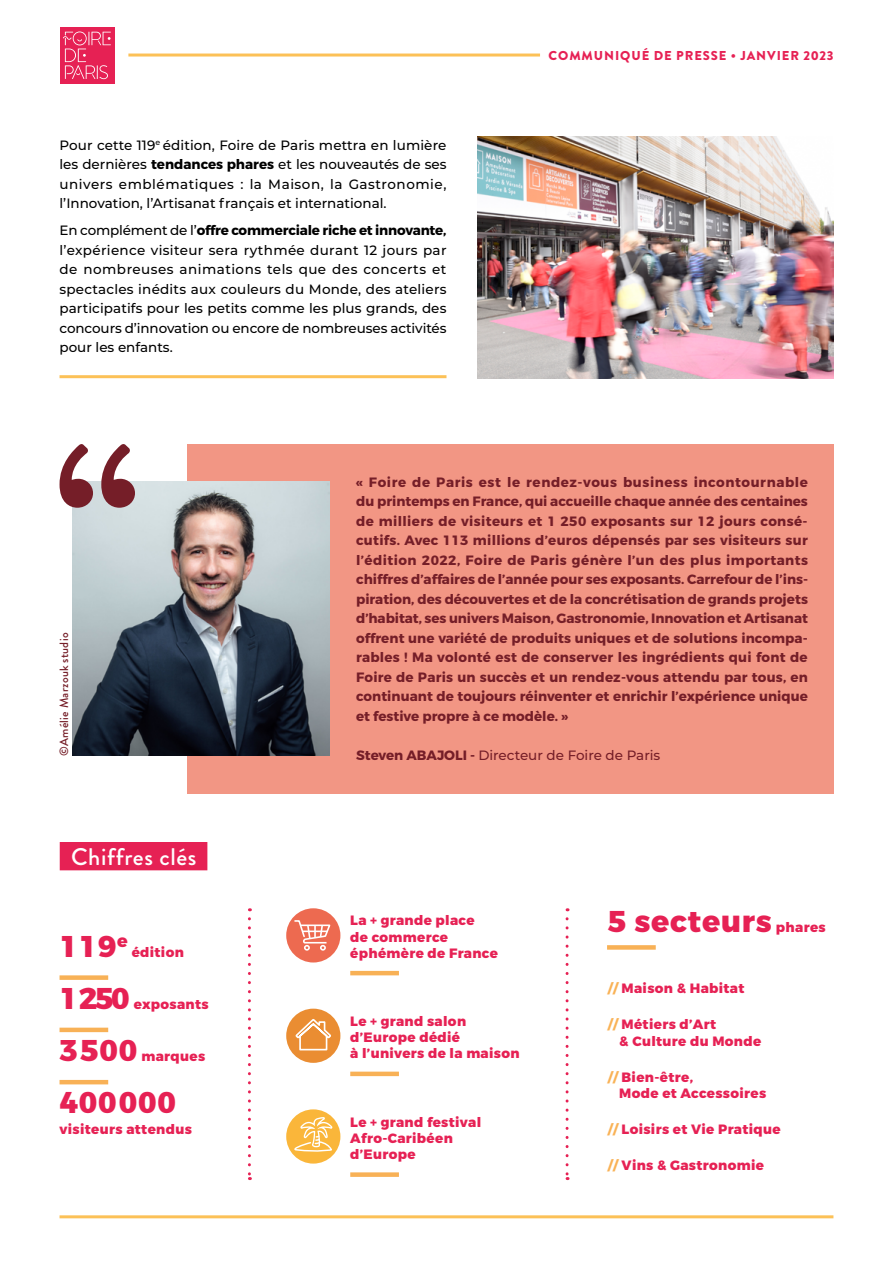
<style>
.page{position:relative;width:893px;height:1263px;background:#fff}
.page>*{position:absolute;margin:0;border:0;box-sizing:border-box;transform-origin:0 0}
.t1{font:800 30px "Montserrat";letter-spacing:.025em;color:#e62154}
.t2{font:500 24px "Brandon Grotesque";letter-spacing:.025em;color:#fff}
.t3{font:700 13.5px/19.5px "Montserrat";color:#751e28;text-align:justify}
.t4{font:500 13.5px/19.5px "Montserrat";color:#000;text-align:justify}
.t5{font:800 13.5px/16.2px "Montserrat";letter-spacing:.025em;color:#e62154}
.t6{font:500 13.5px "Montserrat";color:#751e28}
.t7{font:900 12.9px "Brandon Grotesque";letter-spacing:.07em;color:#e62154}
.t8{font:500 12px "Brandon Grotesque";letter-spacing:.02em;color:#751e28}
.s1{font-weight:700}
.s2{color:#f9b256}
</style>
<div class="page">
<div style="left:187px;top:444px;width:646px;height:349px;background:#f29684"></div>
<img style="left:73px;top:481px;width:257px;height:275px">
<svg style="left:60px;top:444px;width:75px;height:64px"></svg>
<img style="left:478px;top:137px;width:355px;height:241px">
<div style="left:60px;top:842px;width:147px;height:28px;background:#e62154"></div>
<div style="left:60px;top:975px;width:48px;height:5px;background:#f8b156"></div>
<hr style="left:60px;top:1028px;width:48px;height:4px;background:#f8b156">
<hr style="left:60px;top:1080px;width:48px;height:4px;background:#f8b156">
<svg style="left:248px;top:919px;width:3px;height:261px"></svg>
<svg style="left:566px;top:919px;width:3px;height:261px"></svg>
<div style="left:286px;top:908px;width:54px;height:54px;background:#ed6a50;border-radius:50%"></div>
<svg style="left:294px;top:920px;width:37px;height:31px"></svg>
<div style="left:286px;top:1009px;width:54px;height:54px;background:#ea8d32;border-radius:50%"></div>
<svg style="left:295px;top:1019px;width:36px;height:32px"></svg>
<hr style="left:350px;top:971px;width:49px;height:4px;background:#f8b156">
<div style="left:350px;top:1071px;width:49px;height:5px;background:#f8b156"></div>
<div style="left:350px;top:1172px;width:49px;height:5px;background:#f8b156"></div>
<div style="left:286px;top:1109px;width:54px;height:54px;background:#fab63a;border-radius:50%"></div>
<svg style="left:290px;top:1117px;width:43px;height:39px"></svg>
<div style="left:607px;top:945px;width:49px;height:5px;background:#f8b156"></div>
<div style="left:60px;top:27px;width:55px;height:56px;background:#e62154"></div>
<svg style="left:63px;top:32px;width:48px;height:47px"></svg>
<hr style="left:128px;top:54px;width:412px;height:3px;background:#fcc157">
<hr style="left:60px;top:375px;width:386px;height:3px;background:#fcc157">
<hr style="left:60px;top:1215px;width:773px;height:3px;background:#fcc157">
<p class="t4" style="left:60px;top:135px;width:388px">Pour cette 119<sup>e</sup> édition, Foire de Paris mettra en lumière les dernières <span class="s1">tendances phares</span> et les nouveautés de ses univers emblématiques : la Maison, la Gastronomie, l’Innovation, l’Artisanat français et international.</p>
<p class="t4" style="left:60px;top:220px;width:389px">En complément de l’<span class="s1">offre commerciale riche et innovante, </span>l’expérience visiteur sera rythmée durant 12 jours par de nombreuses animations tels que des concerts et spectacles inédits aux couleurs du Monde, des ateliers participatifs pour les petits comme les plus grands, des concours d’innovation ou encore de nombreuses activités pour les enfants.</p>
<p class="t7" style="left:549px;top:46px;width:286px">COMMUNIQUÉ DE PRESSE • JANVIER 2023</p>
<p class="t8" style="left:56px;top:756px;width:125px;rotate:-90deg">©Amélie Marzouk studio</p>
<h2 class="t2" style="left:71px;top:840px;width:127px">Chiffres clés</h2>
<h1 class="t1" style="left:60px;top:927px;width:70px">119<sup>e</sup></h1>
<p class="t5" style="left:132px;top:944px;width:54px">édition</p>
<h1 class="t1" style="left:60px;top:979px;width:72px">1250</h1>
<p class="t5" style="left:134px;top:996px;width:76px">exposants</p>
<h1 class="t1" style="left:60px;top:1032px;width:79px">3500</h1>
<p class="t5" style="left:141px;top:1049px;width:65px">marques</p>
<h1 class="t1" style="left:60px;top:1084px;width:118px">400000</h1>
<p class="t5" style="left:60px;top:1121px;width:134px">visiteurs attendus</p>
<p class="t3" style="left:356px;top:473px;width:453px">« Foire de Paris est le rendez-vous business incontournable du printemps en France, qui accueille chaque année des centaines de milliers de visiteurs et 1 250 exposants sur 12 jours consé&shy;cutifs. Avec 113 millions d’euros dépensés par ses visiteurs sur l’édition 2022, Foire de Paris génère l’un des plus importants chiffres d’affaires de l’année pour ses exposants. Carrefour de l’ins&shy;piration, des découvertes et de la concrétisation de grands projets d’habitat, ses univers Maison, Gastronomie, Innovation et Artisanat offrent une variété de produits uniques et de solutions incompa&shy;rables ! Ma volonté est de conserver les ingrédients qui font de Foire de Paris un succès et un rendez-vous attendu par tous, en continuant de toujours réinventer et enrichir l’expérience unique et festive propre à ce modèle. »</p>
<p class="t6" style="left:356px;top:746px;width:306px"><span class="s1">Steven ABAJOLI -</span> Directeur de Foire de Paris</p>
<p class="t5" style="left:350px;top:913px;width:149px">La + grande place<br>de commerce éphémère de France</p>
<p class="t5" style="left:350px;top:1013px;width:171px">Le + grand salon d’Europe dédié<br>à l’univers de la maison</p>
<p class="t5" style="left:350px;top:1114px;width:132px">Le + grand festival<br>Afro‑Caribéen d’Europe</p>
<h1 class="t1" style="left:608px;top:903px;width:166px">5 secteurs</h1>
<p class="t5" style="left:776px;top:920px;width:51px">phares</p>
<p class="t5" style="left:608px;top:981px;width:138px"><span class="s2">//</span> Maison &amp; Habitat</p>
<p class="t5" style="left:619px;top:1016px;width:143px;text-indent:-12px"><span class="s2">//</span> Métiers d’Art<br>&amp; Culture du Monde</p>
<p class="t5" style="left:619px;top:1069px;width:148px;text-indent:-12px"><span class="s2">//</span> Bien-être,<br>Mode et Accessoires</p>
<p class="t5" style="left:608px;top:1122px;width:174px"><span class="s2">//</span> Loisirs et Vie Pratique</p>
<p class="t5" style="left:608px;top:1158px;width:158px"><span class="s2">//</span> Vins &amp; Gastronomie</p>
</div>
